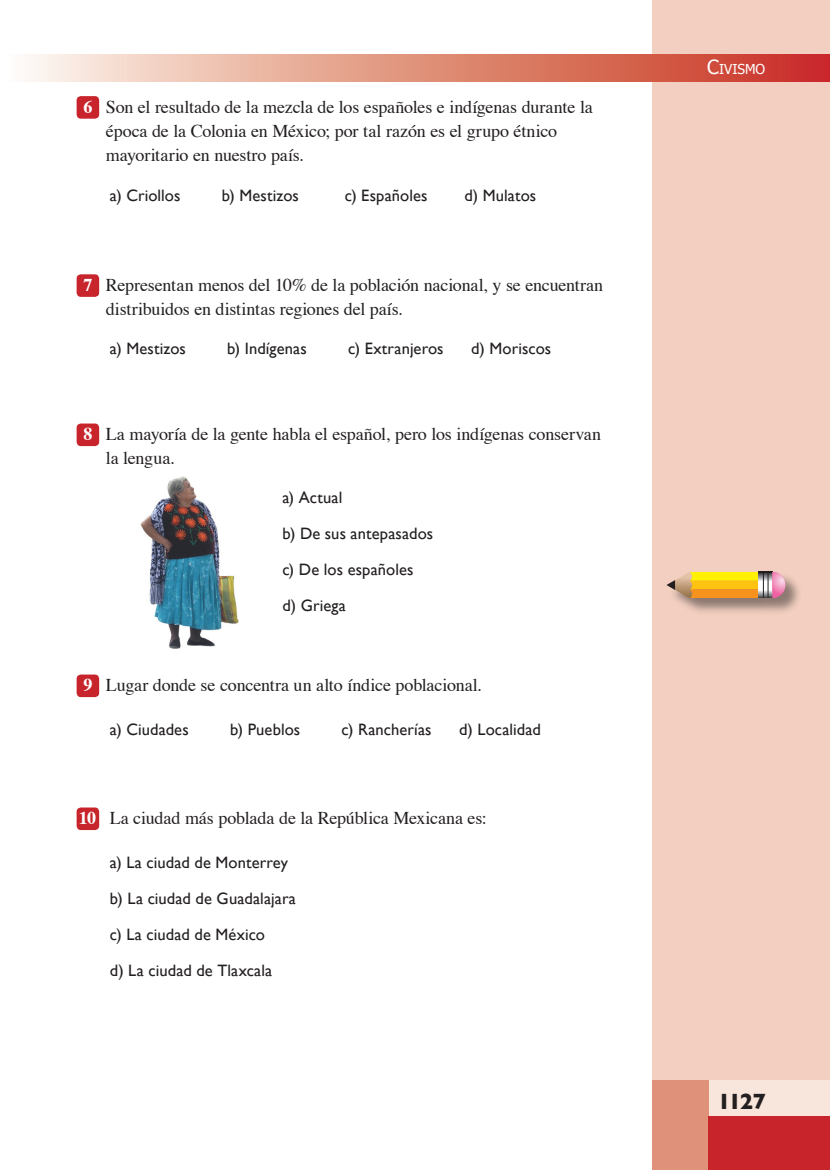
<style>
.page{position:relative;width:830px;height:1170px;background:#fff}
.page>*{position:absolute;margin:0;border:0;box-sizing:border-box;transform-origin:0 0}
.t1{font:700 22.5px "Gill Sans";color:#231f20}
.t2{font:18px/24px "Times";letter-spacing:-.01em;color:#231f20}
.t3{font:16.5px/36px "Gill Sans";letter-spacing:.005em;color:#231f20}
.t4{font:13.65px "Tahoma";letter-spacing:-.005em;color:#fff}
.s1{font-weight:700;color:#fff}
.s2{font-size:19.5px}
</style>
<div class="page">
<div style="left:651px;top:0;width:178px;height:1080px;background:#f2cfc0"></div>
<svg style="left:30px;top:54px;width:799px;height:27px;background:#e08f7e"></svg>
<div style="left:708px;top:1080px;width:121px;height:36px;background:#f8e5dc"></div>
<div style="left:652px;top:1080px;width:56px;height:89px;background:#e09179"></div>
<div style="left:708px;top:1116px;width:121px;height:53px;background:#c8242b"></div>
<div style="left:666px;top:571px;width:137px;height:45px;background:#231f20;opacity:.5"></div>
<svg style="left:666px;top:572px;width:119px;height:26px;background:#e3b350"></svg>
<div style="left:77px;top:96px;width:22px;height:23px;background:#c8242b;border-radius:4px"></div>
<div style="left:77px;top:274px;width:22px;height:23px;background:#c8242b;border-radius:4px"></div>
<div style="left:77px;top:423px;width:22px;height:23px;background:#c8242b;border-radius:4px"></div>
<div style="left:77px;top:674px;width:22px;height:23px;background:#c8242b;border-radius:4px"></div>
<div style="left:77px;top:807px;width:22px;height:23px;background:#c8242b;border-radius:4px"></div>
<img style="left:140px;top:476px;width:99px;height:172px">
<p class="t2" style="left:106px;top:96px;width:488px;text-indent:-22px"><span class="s1">6</span> Son el resultado de la mezcla de los españoles e indígenas durante la época de la Colonia en México; por tal razón es el grupo étnico mayoritario en nuestro país.</p>
<p class="t3" style="left:110px;top:177px;width:72px">a) Criollos</p>
<p class="t3" style="left:222px;top:177px;width:79px">b) Mestizos</p>
<p class="t3" style="left:344px;top:177px;width:84px">c) Españoles</p>
<p class="t3" style="left:464px;top:177px;width:73px">d) Mulatos</p>
<p class="t2" style="left:106px;top:274px;width:498px;text-indent:-22px"><span class="s1">7</span> Representan menos del 10% de la población nacional, y se encuentran distribuidos en distintas regiones del país.</p>
<p class="t3" style="left:110px;top:330px;width:77px">a) Mestizos</p>
<p class="t3" style="left:227px;top:330px;width:81px">b) Indígenas</p>
<p class="t3" style="left:348px;top:330px;width:97px">c) Extranjeros</p>
<p class="t3" style="left:471px;top:330px;width:81px">d) Moriscos</p>
<p class="t2" style="left:106px;top:423px;width:496px;text-indent:-22px"><span class="s1">8</span> La mayoría de la gente habla el español, pero los indígenas conservan la lengua.</p>
<p class="t3" style="left:282px;top:479px;width:152px">a) Actual<br>b) De sus antepasados c) De los españoles<br>d) Griega</p>
<p class="t2" style="left:83px;top:674px;width:400px"><span class="s1">9</span> Lugar donde se concentra un alto índice poblacional.</p>
<p class="t3" style="left:110px;top:711px;width:80px">a) Ciudades</p>
<p class="t3" style="left:230px;top:711px;width:72px">b) Pueblos</p>
<p class="t3" style="left:341px;top:711px;width:91px">c) Rancherías</p>
<p class="t3" style="left:459px;top:711px;width:83px">d) Localidad</p>
<p class="t2" style="left:79px;top:807px;width:409px"><span class="s1">10</span> La ciudad más poblada de la República Mexicana es:</p>
<p class="t3" style="left:110px;top:844px;width:187px">a) La ciudad de Monterrey b) La ciudad de Guadalajara c) La ciudad de México<br>d) La ciudad de Tlaxcala</p>
<p class="t4" style="left:707px;top:60px;width:59px"><span class="s2">C</span>IVISMO</p>
<p class="t1" style="left:717px;top:1088px;width:50px">1127</p>
</div>
